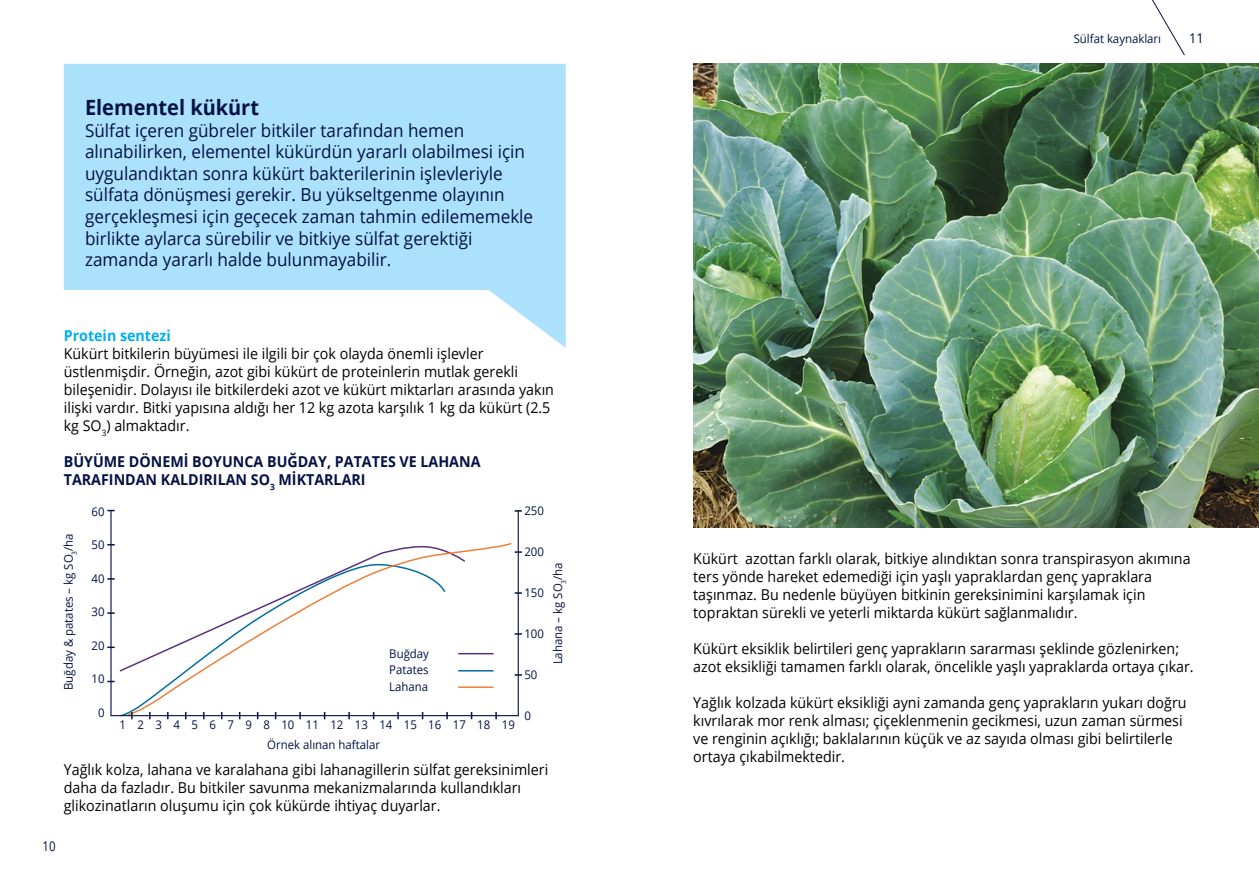
<style>
.page{position:relative;width:1259px;height:893px;background:#fff}
.page>*{position:absolute;margin:0;border:0;box-sizing:border-box;transform-origin:0 0}
.t1{font:700 21px "Open Sans";color:#041146;scale:.95 1}
.t2{font:18px/21.6px "Open Sans";color:#041146;scale:.95 1}
.t3{font:15px/18px "Open Sans";color:#000;scale:.95 1}
.t4{font:700 15px/18px "Open Sans";color:#041146;scale:.95 1}
.t5{font:700 15px "Open Sans";color:#00aeef;scale:.95 1}
.t6{font:13.5px "Open Sans";color:#041146;scale:.85 1}
.t7{font:13.5px "Open Sans";color:#041146;scale:.95 1}
.t8{font:12px/16.5px "Open Sans";color:#041146;text-align:justify;scale:.95 1}
.t9{font:12px "Open Sans";letter-spacing:1.005em;color:#041146;scale:.95 1}
</style>
<div class="page">
<svg style="left:1152px;top:0;width:33px;height:56px"></svg>
<svg style="left:64px;top:64px;width:502px;height:284px;fill:#abe1fa"></svg>
<img style="left:693px;top:64px;width:566px;height:463px">
<svg style="left:126px;top:542px;width:386px;height:173px"></svg>
<hr style="left:111px;top:715px;width:407px;height:1px;background:#041146">
<svg style="left:299px;top:712px;width:2px;height:7px"></svg>
<svg style="left:348px;top:712px;width:2px;height:7px"></svg>
<svg style="left:397px;top:712px;width:2px;height:7px"></svg>
<svg style="left:446px;top:712px;width:2px;height:7px"></svg>
<svg style="left:149px;top:712px;width:2px;height:7px"></svg>
<svg style="left:131px;top:712px;width:2px;height:7px"></svg>
<svg style="left:495px;top:712px;width:2px;height:7px"></svg>
<hr style="left:518px;top:510px;width:1px;height:206px;background:#041146">
<svg style="left:514px;top:674px;width:8px;height:2px"></svg>
<svg style="left:514px;top:633px;width:8px;height:2px"></svg>
<svg style="left:514px;top:592px;width:8px;height:2px"></svg>
<svg style="left:514px;top:551px;width:8px;height:2px"></svg>
<svg style="left:514px;top:510px;width:8px;height:2px"></svg>
<hr style="left:110px;top:510px;width:2px;height:206px;background:#041146">
<svg style="left:107px;top:544px;width:359px;height:129px"></svg>
<h1 class="t1" style="left:85px;top:92px;width:185px">Elementel kükürt</h1>
<p class="t2" style="left:85px;top:119px;width:473px">Sülfat içeren gübreler bitkiler tarafından hemen alınabilirken, elementel kükürdün yararlı olabilmesi için uygulandıktan sonra kükürt bakterilerinin işlevleriyle sülfata dönüşmesi gerekir. Bu yükseltgenme olayının gerçekleşmesi için geçecek zaman tahmin edilememekle birlikte aylarca sürebilir ve bitkiye sülfat gerektiği zamanda yararlı halde bulunmayabilir.</p>
<p class="t5" style="left:64px;top:325px;width:114px">Protein sentezi</p>
<p class="t3" style="left:64px;top:344px;width:517px">Kükürt bitkilerin büyümesi ile ilgili bir çok olayda önemli işlevler üstlenmişdir. Örneğin, azot gibi kükürt de proteinlerin mutlak gerekli bileşenidir. Dolayısı ile bitkilerdeki azot ve kükürt miktarları arasında yakın ilişki vardır. Bitki yapısına aldığı her 12 kg azota karşılık 1 kg da kükürt (2.5 kg SO<sub>3</sub>) almaktadır.</p>
<p class="t4" style="left:64px;top:452px;width:440px">BÜYÜME DÖNEMİ BOYUNCA BUĞDAY, PATATES VE LAHANA<br>TARAFINDAN KALDIRILAN SO<sub>3</sub> MİKTARLARI</p>
<p class="t8" style="left:60px;top:690px;width:167px;rotate:-90deg">Buğday &amp; patates – kg SO<sub>3</sub>/ha</p>
<p class="t8" style="left:92px;top:503px;width:15px">60</p>
<p class="t8" style="left:92px;top:536px;width:15px">50</p>
<p class="t8" style="left:92px;top:570px;width:15px">40</p>
<p class="t8" style="left:92px;top:603px;width:15px">30</p>
<p class="t8" style="left:92px;top:637px;width:15px">20</p>
<p class="t8" style="left:92px;top:670px;width:15px">10</p>
<p class="t8" style="left:98px;top:704px;width:8px">0</p>
<p class="t8" style="left:389px;top:645px;width:43px">Buğday Patates Lahana</p>
<p class="t9" style="left:120px;top:716px;width:392px">123456798101112131415161718</p>
<p class="t8" style="left:267px;top:736px;width:120px">Örnek alınan haftalar</p>
<p class="t8" style="left:502px;top:716px;width:15px">19</p>
<p class="t8" style="left:524px;top:502px;width:22px">250</p>
<p class="t8" style="left:524px;top:543px;width:22px">200</p>
<p class="t8" style="left:524px;top:584px;width:22px">150</p>
<p class="t8" style="left:524px;top:625px;width:22px">100</p>
<p class="t8" style="left:524px;top:666px;width:15px">50</p>
<p class="t8" style="left:524px;top:707px;width:8px">0</p>
<p class="t8" style="left:549px;top:664px;width:109px;rotate:-90deg">Lahana – kg SO<sub>3</sub>/ha</p>
<p class="t3" style="left:64px;top:760px;width:511px">Yağlık kolza, lahana ve karalahana gibi lahanagillerin sülfat gereksinimleri daha da fazladır. Bu bitkiler savunma mekanizmalarında kullandıkları glikozinatların oluşumu için çok kükürde ihtiyaç duyarlar.</p>
<p class="t6" style="left:43px;top:836px;width:17px">10</p>
<p class="t8" style="left:1073px;top:30px;width:94px">Sülfat kaynakları</p>
<p class="t7" style="left:1189px;top:28px;width:17px">11</p>
<p class="t3" style="left:693px;top:549px;width:525px">Kükürt azottan farklı olarak, bitkiye alındıktan sonra transpirasyon akımına ters yönde hareket edemediği için yaşlı yapraklardan genç yapraklara taşınmaz. Bu nedenle büyüyen bitkinin gereksinimini karşılamak için topraktan sürekli ve yeterli miktarda kükürt sağlanmalıdır.</p>
<p class="t3" style="left:693px;top:639px;width:528px">Kükürt eksiklik belirtileri genç yaprakların sararması şeklinde gözlenirken; azot eksikliği tamamen farklı olarak, öncelikle yaşlı yapraklarda ortaya çıkar.</p>
<p class="t3" style="left:693px;top:693px;width:521px">Yağlık kolzada kükürt eksikliği ayni zamanda genç yaprakların yukarı doğru kıvrılarak mor renk alması; çiçeklenmenin gecikmesi, uzun zaman sürmesi ve renginin açıklığı; baklalarının küçük ve az sayıda olması gibi belirtilerle ortaya çıkabilmektedir.</p>
</div>
